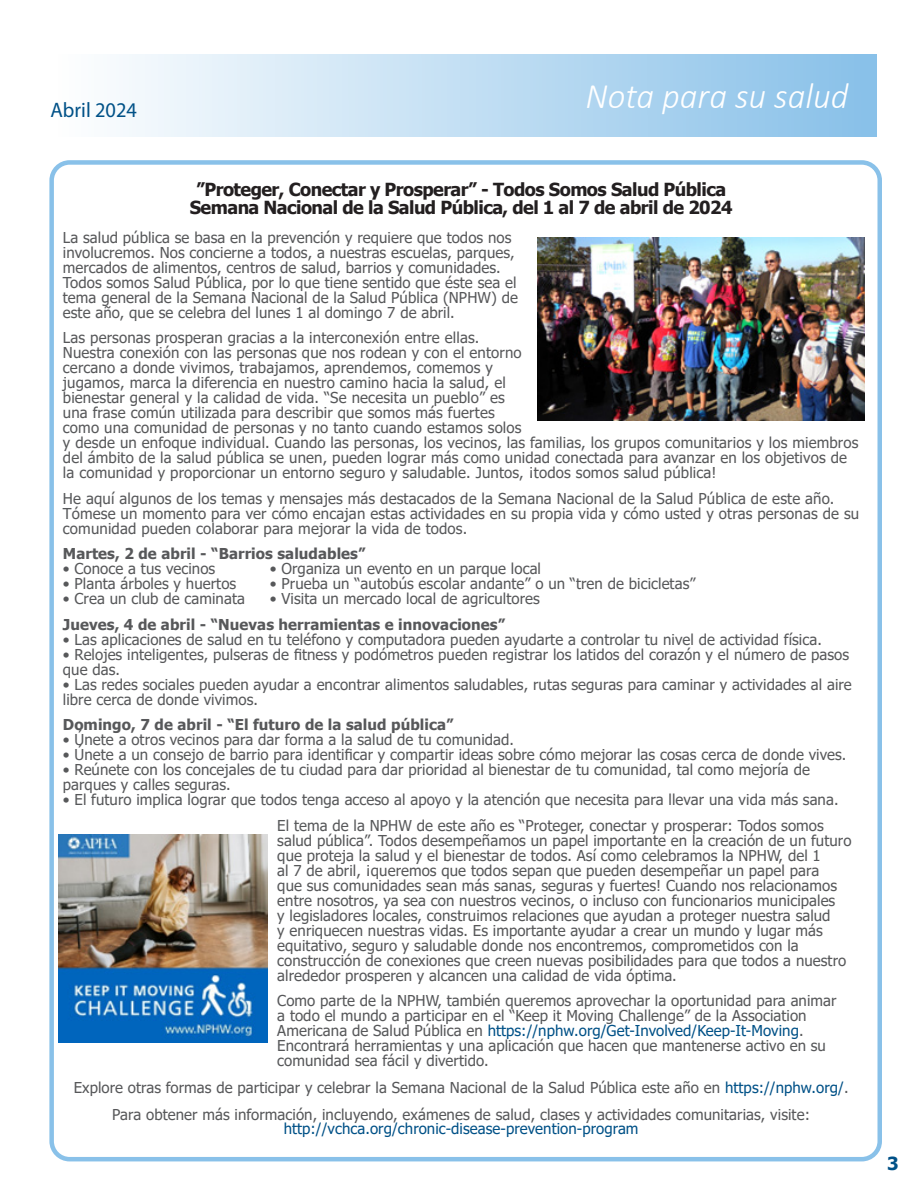
<style>
.page{position:relative;width:918px;height:1188px;background:#fff}
.page>*{position:absolute;margin:0;border:0;box-sizing:border-box;transform-origin:0 0}
.t1{font:italic 300 36px "Calibri";color:#fff}
.t2{font:21px "Myriad Pro";color:#005187}
.t3{font:700 18px "Tahoma";letter-spacing:-.03em;color:#231f20}
.t4{font:700 18px "Tahoma";color:#005187}
.t5{font:15px/15px "Tahoma";letter-spacing:.005em;color:#57585a}
.t6{font:700 15px "Tahoma";letter-spacing:.005em;color:#57585a}
.t7{font:15px "Tahoma";letter-spacing:.005em;color:#005187}
.s1{color:#005187}
</style>
<div class="page">
<div style="left:58px;top:54px;width:819px;height:82px;background:linear-gradient(to right,#fefefe,#87c0e8)"></div>
<div style="left:49px;top:160px;width:833px;height:1001px;border:4px solid #89c1e9;border-radius:18px"></div>
<img style="left:538px;top:238px;width:327px;height:183px">
<img style="left:58px;top:834px;width:209px;height:209px">
<p class="t2" style="left:50px;top:97px;width:88px">Abril 2024</p>
<p class="t1" style="left:586px;top:74px;width:264px">Nota para su salud</p>
<p class="t3" style="left:196px;top:177px;width:531px">”Proteger, Conectar y Prosperar” - Todos Somos Salud Pública</p>
<p class="t3" style="left:190px;top:195px;width:544px">Semana Nacional de la Salud Pública, del 1 al 7 de abril de 2024</p>
<p class="t5" style="left:63px;top:231px;width:457px">La salud pública se basa en la prevención y requiere que todos nos involucremos. Nos concierne a todos, a nuestras escuelas, parques, mercados de alimentos, centros de salud, barrios y comunidades.<br>Todos somos Salud Pública, por lo que tiene sentido que éste sea el tema general de la Semana Nacional de la Salud Pública (NPHW) de este año, que se celebra del lunes 1 al domingo 7 de abril.</p>
<p class="t5" style="left:63px;top:331px;width:797px">Las personas prosperan gracias a la interconexión entre ellas.<br>Nuestra conexión con las personas que nos rodean y con el entorno<br>cercano a donde vivimos, trabajamos, aprendemos, comemos y<br>jugamos, marca la diferencia en nuestro camino hacia la salud, el<br>bienestar general y la calidad de vida. “Se necesita un pueblo” es<br>una frase común utilizada para describir que somos más fuertes<br>como una comunidad de personas y no tanto cuando estamos solos<br>y desde un enfoque individual. Cuando las personas, los vecinos, las familias, los grupos comunitarios y los miembros del ámbito de la salud pública se unen, pueden lograr más como unidad conectada para avanzar en los objetivos de la comunidad y proporcionar un entorno seguro y saludable. Juntos, ¡todos somos salud pública!</p>
<p class="t5" style="left:63px;top:492px;width:798px">He aquí algunos de los temas y mensajes más destacados de la Semana Nacional de la Salud Pública de este año.<br>Tómese un momento para ver cómo encajan estas actividades en su propia vida y cómo usted y otras personas de su comunidad pueden colaborar para mejorar la vida de todos.</p>
<p class="t6" style="left:63px;top:543px;width:304px">Martes, 2 de abril - “Barrios saludables”</p>
<p class="t5" style="left:63px;top:562px;width:154px">• Conoce a tus vecinos</p>
<p class="t5" style="left:270px;top:562px;width:273px">• Organiza un evento en un parque local</p>
<p class="t5" style="left:63px;top:577px;width:175px">• Planta árboles y huertos</p>
<p class="t5" style="left:270px;top:577px;width:427px">• Prueba un “autobús escolar andante” o un “tren de bicicletas”</p>
<p class="t5" style="left:63px;top:592px;width:184px">• Crea un club de caminata</p>
<p class="t5" style="left:270px;top:592px;width:271px">• Visita un mercado local de agricultores</p>
<p class="t6" style="left:63px;top:614px;width:444px">Jueves, 4 de abril - “Nuevas herramientas e innovaciones”</p>
<p class="t5" style="left:63px;top:633px;width:761px">• Las aplicaciones de salud en tu teléfono y computadora pueden ayudarte a controlar tu nivel de actividad física.</p>
<p class="t5" style="left:63px;top:648px;width:788px">• Relojes inteligentes, pulseras de fitness y podómetros pueden registrar los latidos del corazón y el número de pasos que das.</p>
<p class="t5" style="left:63px;top:678px;width:790px">• Las redes sociales pueden ayudar a encontrar alimentos saludables, rutas seguras para caminar y actividades al aire libre cerca de donde vivimos.</p>
<p class="t6" style="left:63px;top:714px;width:392px">Domingo, 7 de abril - “El futuro de la salud pública”</p>
<p class="t5" style="left:63px;top:733px;width:453px">• Únete a otros vecinos para dar forma a la salud de tu comunidad.</p>
<p class="t5" style="left:63px;top:748px;width:785px">• Únete a un consejo de barrio para identificar y compartir ideas sobre cómo mejorar las cosas cerca de donde vives.</p>
<p class="t5" style="left:63px;top:763px;width:749px">• Reúnete con los concejales de tu ciudad para dar prioridad al bienestar de tu comunidad, tal como mejoría de parques y calles seguras.</p>
<p class="t5" style="left:63px;top:793px;width:777px">• El futuro implica lograr que todos tenga acceso al apoyo y la atención que necesita para llevar una vida más sana.</p>
<p class="t5" style="left:277px;top:819px;width:576px">El tema de la NPHW de este año es “Proteger, conectar y prosperar: Todos somos salud pública”. Todos desempeñamos un papel importante en la creación de un futuro que proteja la salud y el bienestar de todos. Así como celebramos la NPHW, del 1<br>al 7 de abril, ¡queremos que todos sepan que pueden desempeñar un papel para<br>que sus comunidades sean más sanas, seguras y fuertes! Cuando nos relacionamos entre nosotros, ya sea con nuestros vecinos, o incluso con funcionarios municipales<br>y legisladores locales, construimos relaciones que ayudan a proteger nuestra salud<br>y enriquecen nuestras vidas. Es importante ayudar a crear un mundo y lugar más equitativo, seguro y saludable donde nos encontremos, comprometidos con la construcción de conexiones que creen nuevas posibilidades para que todos a nuestro alrededor prosperen y alcancen una calidad de vida óptima.</p>
<p class="t5" style="left:277px;top:994px;width:561px">Como parte de la NPHW, también queremos aprovechar la oportunidad para animar a todo el mundo a participar en el “Keep it Moving Challenge” de la Association Americana de Salud Pública en <span class="s1">https://nphw.org/Get-Involved/Keep-It-Moving</span>.<br>Encontrará herramientas y una aplicación que hacen que mantenerse activo en su comunidad sea fácil y divertido.</p>
<p class="t5" style="left:74px;top:1081px;width:776px">Explore otras formas de participar y celebrar la Semana Nacional de la Salud Pública este año en <span class="s1">https://nphw.org/</span>.</p>
<p class="t5" style="left:112px;top:1108px;width:699px">Para obtener más información, incluyendo, exámenes de salud, clases y actividades comunitarias, visite:</p>
<p class="t7" style="left:284px;top:1118px;width:356px">http://vchca.org/chronic-disease-prevention-program</p>
<p class="t4" style="left:887px;top:1151px;width:13px">3</p>
</div>
